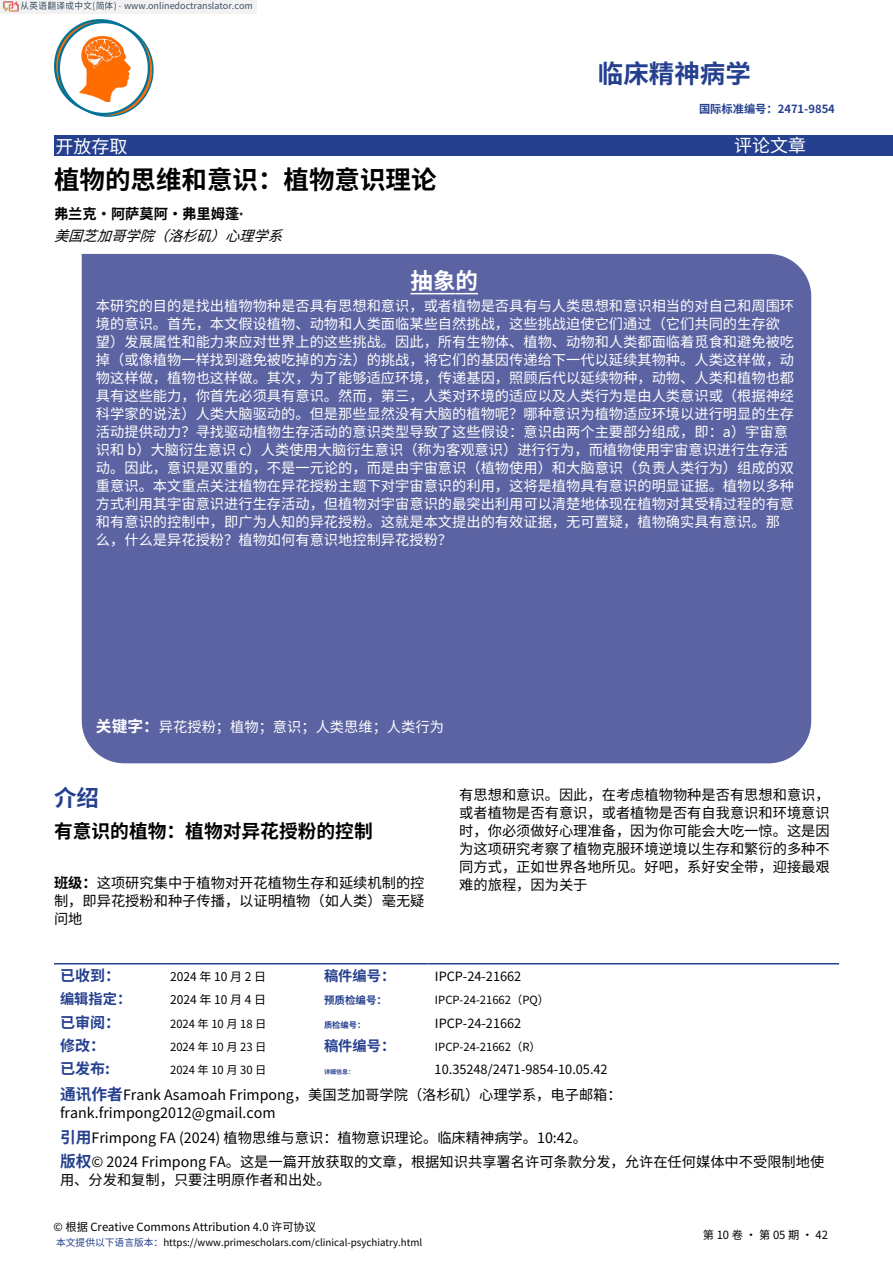
<style>
.page{position:relative;width:893px;height:1263px;background:#fff}
.page>*{position:absolute;margin:0;border:0;box-sizing:border-box;transform-origin:0 0}
.t1{font:700 25.5px "Noto Sans CJ Ksc";color:#000}
.t2{font:700 25.5px "Noto Sans CJ Ksc";color:#25408f}
.t3{font:700 22.5px "Noto Sans CJ Ksc";color:#fff}
.t4{font:700 22.5px "Noto Sans CJ Ksc";color:#25408f}
.t5{font:700 18.75px "Noto Sans CJ Ksc";color:#000}
.t6{font:18px "Noto Sans CJ Ksc";color:#fff}
.t7{font:700 15px/23.2px "Noto Sans CJ Ksc";color:#25408f}
.t8{font:14.25px/18px "Noto Sans CJ Ksc";color:#fff}
.t9{font:14.25px/18px "Noto Sans CJ Ksc";color:#000;text-align:justify}
.t10{font:italic 14.25px/22.2px "Noto Sans CJ Ksc";color:#000}
.t11{font:700 14.25px "Noto Sans CJ Ksc";color:#25408f}
.t12{font:12.75px "Noto Sans CJ Ksc";color:#000}
.t13{font:12px/23.2px "Noto Sans CJ Ksc";color:#000}
.t14{font:11.25px/23.2px "Noto Sans CJ Ksc";color:#000;text-align:justify}
.t15{font:700 11.25px "Noto Sans CJ Ksc";color:#25408f}
.t16{font:700 10.5px "Noto Sans CJ Ksc";color:#25408f}
.t17{font:9.75px "Noto Sans CJ Ksc";color:#000}
.t18{font:9px "Noto Sans CJ Ksc";color:rgb(15 43 70/.8)}
.t19{font:700 8.25px "Noto Sans CJ Ksc";color:#25408f}
.t20{font:700 6px "Noto Sans CJ Ksc";color:#25408f}
.s1{font-weight:700;font-style:normal}
.s2{font-weight:700;font-style:normal;font-size:8.25px}
.s3{font-weight:700;font-size:15.75px}
.s4{font-weight:700}
.s5{font-weight:700;font-size:15.75px;color:#25408f}
.s6{color:#25408f}
</style>
<div class="page">
<div style="left:54px;top:135px;width:839px;height:21px;background:#25408f"></div>
<svg style="left:62px;top:24px;width:91px;height:92px"></svg>
<svg style="left:55px;top:20px;width:90px;height:92px"></svg>
<div style="left:59px;top:22px;width:90px;height:92px;background:#fff;border-radius:50%"></div>
<div style="left:58px;top:21px;width:92px;height:94px;border:2px solid #007398;border-radius:50%"></div>
<img style="left:80px;top:35px;width:51px;height:66px">
<hr style="left:54px;top:963px;width:110px;height:1px;background:#25408f">
<hr style="left:164px;top:963px;width:154px;height:1px;background:#25408f">
<hr style="left:318px;top:963px;width:111px;height:1px;background:#25408f">
<hr style="left:429px;top:963px;width:410px;height:1px;background:#25408f">
<div style="left:82px;top:254px;width:729px;height:509px;background:#5b63a3"></div>
<svg style="left:410px;top:293px;width:68px;height:1px"></svg>
<div style="left:0;top:0;width:257px;height:14px;background:#f2f2f2"></div>
<img style="left:4px;top:1px;width:15px;height:11px">
<p class="t18" style="left:21px;top:-1px;width:234px">从英语翻译成中⽂(简体) - www.onlinedoctranslator.com</p>
<h1 class="t2" style="left:598px;top:54px;width:154px">临床精神病学</h1>
<p class="t15" style="left:699px;top:100px;width:137px">国际标准编号：2471-9854</p>
<p class="t6" style="left:55px;top:132px;width:73px">开放存取</p>
<p class="t6" style="left:734px;top:131px;width:73px">评论⽂章</p>
<h1 class="t1" style="left:54px;top:159px;width:384px">植物的思维和意识：植物意识理论</h1>
<p class="t10" style="left:54px;top:202px;width:236px"><span class="s1">弗兰克·阿萨莫阿·弗⾥姆蓬</span><span class="s2">*<br></span>美国芝加哥学院（洛杉矶）⼼理学系</p>
<h2 class="t3" style="left:410px;top:263px;width:69px">抽象的</h2>
<p class="t8" style="left:96px;top:296px;width:700px">本研究的⽬的是找出植物物种是否具有思想和意识，或者植物是否具有与⼈类思想和意识相当的对⾃⼰和周围环境的意识。⾸先，本⽂假设植物、动物和⼈类⾯临某些⾃然挑战，这些挑战迫使它们通过（它们共同的⽣存欲望）发展属性和能⼒来应对世界上的这些挑战。因此，所有⽣物体、植物、动物和⼈类都⾯临着觅⻝和避免被吃掉（或像植物⼀样找到避免被吃掉的⽅法）的挑战，将它们的基因传递给下⼀代以延续其物种。⼈类这样做，动物这样做，植物也这样做。其次，为了能够适应环境，传递基因，照顾后代以延续物种，动物、⼈类和植物也都具有这些能⼒，你⾸先必须具有意识。然⽽，第三，⼈类对环境的适应以及⼈类⾏为是由⼈类意识或（根据神经科学家的说法）⼈类⼤脑驱动的。但是那些显然没有⼤脑的植物呢？哪种意识为植物适应环境以进⾏明显的⽣存活动提供动⼒？寻找驱动植物⽣存活动的意识类型导致了这些假设：意识由两个主要部分组成，即：a）宇宙意识和 b）⼤脑衍⽣意识 c）⼈类使⽤⼤脑衍⽣意识（称为客观意识）进⾏⾏为，⽽植物使⽤宇宙意识进⾏⽣存活动。因此，意识是双重的，不是⼀元论的，⽽是由宇宙意识（植物使⽤）和⼤脑意识（负责⼈类⾏为）组成的双重意识。本⽂重点关注植物在异花授粉主题下对宇宙意识的利⽤，这将是植物具有意识的明显证据。植物以多种⽅式利⽤其宇宙意识进⾏⽣存活动，但植物对宇宙意识的最突出利⽤可以清楚地体现在植物对其受精过程的有意和有意识的控制中，即⼴为⼈知的异花授粉。这就是本⽂提出的有效证据，⽆可置疑，植物确实具有意识。那么，什么是异花授粉？植物如何有意识地控制异花授粉？</p>
<p class="t8" style="left:96px;top:716px;width:349px"><span class="s3">关键字：</span>异花授粉；植物；意识；⼈类思维；⼈类⾏为</p>
<h2 class="t4" style="left:54px;top:780px;width:46px">介绍</h2>
<p class="t9" style="left:459px;top:785px;width:372px">有思想和意识。因此，在考虑植物物种是否有思想和意识，或者植物是否有意识，或者植物是否有⾃我意识和环境意识时，你必须做好⼼理准备，因为你可能会⼤吃⼀惊。这是因为这项研究考察了植物克服环境逆境以⽣存和繁衍的多种不同⽅式，正如世界各地所⻅。好吧，系好安全带，迎接最艰难的旅程，因为关于</p>
<h3 class="t5" style="left:54px;top:816px;width:320px">有意识的植物：植物对异花授粉的控制</h3>
<p class="t9" style="left:54px;top:872px;width:372px"><span class="s4">班级：</span>这项研究集中于植物对开花植物⽣存和延续机制的控制，即异花授粉和种⼦传播，以证明植物（如⼈类）毫⽆疑问地</p>
<p class="t7" style="left:60px;top:963px;width:61px">已收到：</p>
<p class="t11" style="left:60px;top:988px;width:73px">编辑指定：</p>
<p class="t7" style="left:60px;top:1009px;width:61px">已审阅：修改：已发布:</p>
<p class="t11" style="left:324px;top:964px;width:73px">稿件编号：</p>
<p class="t16" style="left:324px;top:992px;width:64px">预质检编号：</p>
<p class="t19" style="left:324px;top:1018px;width:43px">质检编号：</p>
<p class="t11" style="left:324px;top:1034px;width:73px">稿件编号：</p>
<p class="t20" style="left:324px;top:1067px;width:31px">详细信息：</p>
<p class="t13" style="left:170px;top:964px;width:98px">2024 年 10 ⽉ 2 ⽇<br>2024 年 10 ⽉ 4 ⽇</p>
<p class="t14" style="left:170px;top:1011px;width:98px">2024 年 10 ⽉ 18 ⽇ 2024 年 10 ⽉ 23 ⽇ 2024 年 10 ⽉ 30 ⽇</p>
<p class="t12" style="left:435px;top:966px;width:88px">IPCP-24-21662</p>
<p class="t14" style="left:435px;top:988px;width:116px">IPCP-24-21662（PQ）</p>
<p class="t12" style="left:435px;top:1013px;width:88px">IPCP-24-21662</p>
<p class="t14" style="left:435px;top:1034px;width:107px">IPCP-24-21662（R）</p>
<p class="t12" style="left:435px;top:1059px;width:175px">10.35248/2471-9854-10.05.42</p>
<p class="t9" style="left:60px;top:1085px;width:563px"><span class="s5">通讯作者</span>Frank Asamoah Frimpong，美国芝加哥学院（洛杉矶）⼼理学系，电⼦邮箱：frank.frimpong2012@gmail.com</p>
<p class="t9" style="left:60px;top:1124px;width:766px;line-height:24.3px"><span class="s5">引⽤</span>Frimpong FA (2024) 植物思维与意识：植物意识理论。临床精神病学。10:42。<br><span class="s5">版权</span>© 2024 Frimpong FA。这是⼀篇开放获取的⽂章，根据知识共享署名许可条款分发，允许在任何媒体中不受限制地使</p>
<p class="t9" style="left:60px;top:1170px;width:272px">⽤、分发和复制，只要注明原作者和出处。</p>
<p class="t14" style="left:54px;top:1214px;width:264px">© 根据 Creative Commons Attribution 4.0 许可协议</p>
<p class="t17" style="left:56px;top:1234px;width:368px"><span class="s6">本⽂提供以下语⾔版本：</span>https://www.primescholars.com/clinical-psychiatry.html</p>
<p class="t14" style="left:703px;top:1222px;width:127px">第 10 卷 · 第 05 期 · 42</p>
</div>
